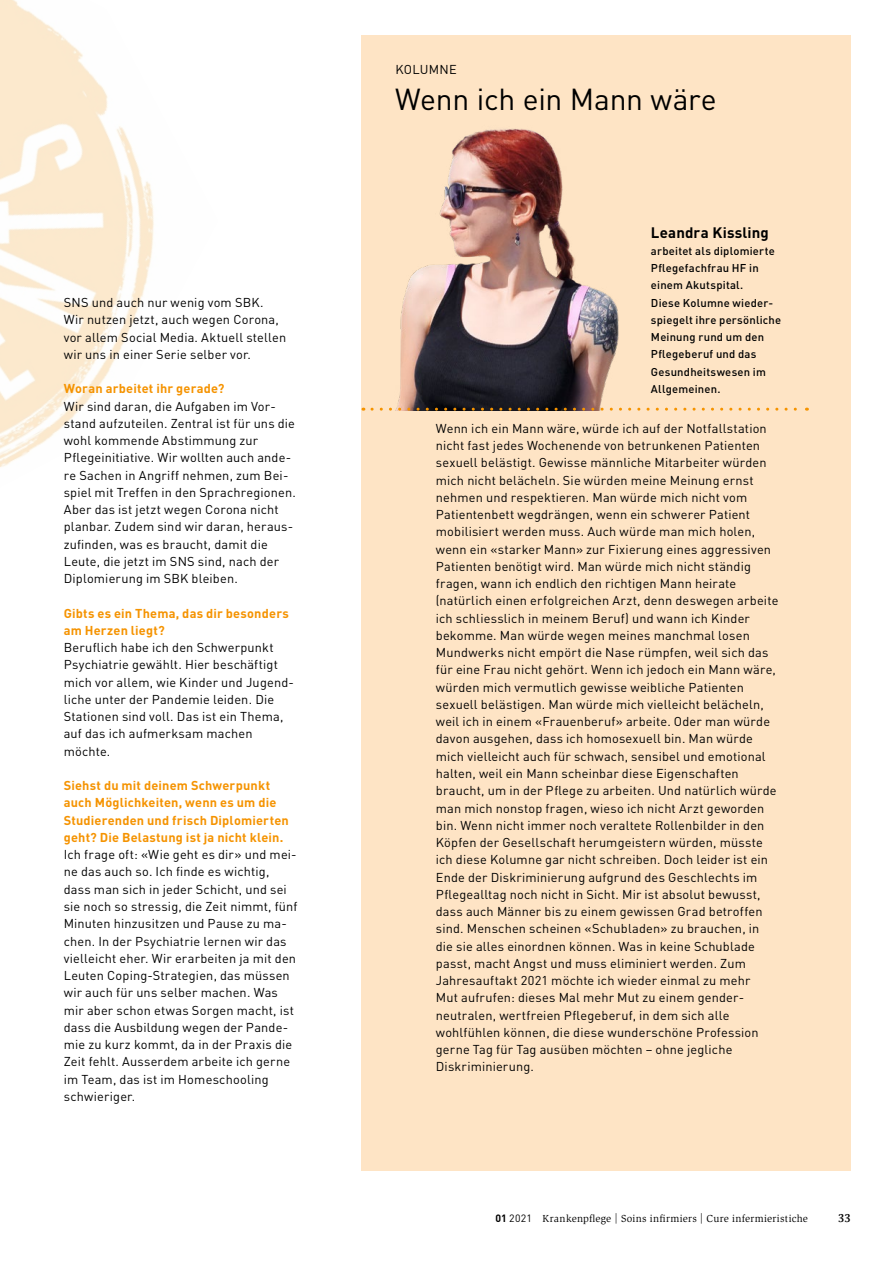
<style>
.page{position:relative;width:893px;height:1263px;background:#fff}
.page>*{position:absolute;margin:0;border:0;box-sizing:border-box;transform-origin:0 0}
.t1{font:30px "DIN Pro";letter-spacing:-.01em;color:#000}
.t2{font:700 15px "DIN Pro";letter-spacing:.01em;color:#000}
.t3{font:12.75px/17.2px "DIN Pro";letter-spacing:.015em;color:#000}
.t4{font:700 12.75px/17.2px "DIN Pro";letter-spacing:.015em;color:#f59300}
.t5{font:700 12px "Esta Pro";color:#000}
.t6{font:500 11.25px/17.2px "DIN Pro";letter-spacing:.02em;color:#000}
.t7{font:10.5px "Slimbach Std";letter-spacing:.025em;color:#000}
.s1{font-family:"DIN Pro";font-weight:700}
.s2{font-family:"DIN Pro"}
</style>
<div class="page">
<img style="left:0;top:0;width:154px;height:467px">
<div style="left:361px;top:35px;width:489px;height:1135px;background:#fee4c5"></div>
<img style="left:380px;top:129px;width:241px;height:279px">
<svg style="left:372px;top:408px;width:435px;height:3px"></svg>
<p class="t3" style="left:64px;top:293px;width:224px">SNS und auch nur wenig vom SBK.<br>Wir nutzen jetzt, auch wegen Corona, vor allem Social Media. Aktuell stellen wir uns in einer Serie selber vor.</p>
<p class="t4" style="left:64px;top:380px;width:162px">Woran arbeitet ihr gerade?</p>
<p class="t3" style="left:64px;top:397px;width:234px">Wir sind daran, die Aufgaben im Vor&shy;stand aufzuteilen. Zentral ist für uns die wohl kommende Abstimmung zur Pflegeinitiative. Wir wollten auch ande&shy;re Sachen in Angriff nehmen, zum Bei&shy;spiel mit Treffen in den Sprachregionen.<br>Aber das ist jetzt wegen Corona nicht planbar. Zudem sind wir daran, heraus&shy;zufinden, was es braucht, damit die Leute, die jetzt im SNS sind, nach der Diplomierung im SBK bleiben.</p>
<p class="t4" style="left:64px;top:604px;width:227px">Gibts es ein Thema, das dir besonders am Herzen liegt?</p>
<p class="t3" style="left:64px;top:638px;width:232px">Beruflich habe ich den Schwerpunkt<br>Psychiatrie gewählt. Hier beschäftigt mich vor allem, wie Kinder und Jugend&shy;liche unter der Pandemie leiden. Die<br>Stationen sind voll. Das ist ein Thema, auf das ich aufmerksam machen möchte.</p>
<p class="t4" style="left:64px;top:776px;width:227px">Siehst du mit deinem Schwerpunkt auch Möglichkeiten, wenn es um die Studierenden und frisch Diplomierten geht? Die Belastung ist ja nicht klein.</p>
<p class="t3" style="left:64px;top:845px;width:235px">Ich frage oft: «Wie geht es dir» und mei&shy;ne das auch so. Ich finde es wichtig, dass man sich in jeder Schicht, und sei sie noch so stressig, die Zeit nimmt, fünf Minuten hinzusitzen und Pause zu ma&shy;chen. In der Psychiatrie lernen wir das vielleicht eher. Wir erarbeiten ja mit den Leuten Coping-Strategien, das müssen wir auch für uns selber machen. Was mir aber schon etwas Sorgen macht, ist dass die Ausbildung wegen der Pande&shy;mie zu kurz kommt, da in der Praxis die Zeit fehlt. Ausserdem arbeite ich gerne im Team, das ist im Homeschooling schwieriger.</p>
<p class="t3" style="left:395px;top:60px;width:63px">KOLUMNE</p>
<h1 class="t1" style="left:395px;top:79px;width:323px">Wenn ich ein Mann wäre</h1>
<p class="t2" style="left:651px;top:222px;width:119px">Leandra Kissling</p>
<p class="t6" style="left:651px;top:242px;width:132px">arbeitet als diplomierte<br>Pflegefachfrau HF in einem Akutspital.<br>Diese Kolumne wieder&shy;spiegelt ihre persönliche<br>Meinung rund um den<br>Pflegeberuf und das<br>Gesundheitswesen im<br>Allgemeinen.</p>
<p class="t3" style="left:436px;top:419px;width:344px">Wenn ich ein Mann wäre, würde ich auf der Notfallstation nicht fast jedes Wochenende von betrunkenen Patienten sexuell belästigt. Gewisse männliche Mitarbeiter würden mich nicht belächeln. Sie würden meine Meinung ernst nehmen und respektieren. Man würde mich nicht vom Patientenbett wegdrängen, wenn ein schwerer Patient mobilisiert werden muss. Auch würde man mich holen, wenn ein «starker Mann» zur Fixierung eines aggressiven Patienten benötigt wird. Man würde mich nicht ständig fragen, wann ich endlich den richtigen Mann heirate (natürlich einen erfolgreichen Arzt, denn deswegen arbeite ich schliesslich in meinem Beruf) und wann ich Kinder bekomme. Man würde wegen meines manchmal losen Mundwerks nicht empört die Nase rümpfen, weil sich das für eine Frau nicht gehört. Wenn ich jedoch ein Mann wäre, würden mich vermutlich gewisse weibliche Patienten sexuell belästigen. Man würde mich vielleicht belächeln, weil ich in einem «Frauenberuf» arbeite. Oder man würde davon ausgehen, dass ich homosexuell bin. Man würde mich vielleicht auch für schwach, sensibel und emotional halten, weil ein Mann scheinbar diese Eigenschaften braucht, um in der Pflege zu arbeiten. Und natürlich würde man mich nonstop fragen, wieso ich nicht Arzt geworden bin. Wenn nicht immer noch veraltete Rollenbilder in den Köpfen der Gesellschaft herumgeistern würden, müsste ich diese Kolumne gar nicht schreiben. Doch leider ist ein Ende der Diskriminierung aufgrund des Geschlechts im Pflegealltag noch nicht in Sicht. Mir ist absolut bewusst, dass auch Männer bis zu einem gewissen Grad betroffen sind. Menschen scheinen «Schubladen» zu brauchen, in die sie alles einordnen können. Was in keine Schublade passt, macht Angst und muss eliminiert werden. Zum Jahresauftakt 2021 möchte ich wieder einmal zu mehr<br>Mut aufrufen: dieses Mal mehr Mut zu einem gender&shy;neutralen, wertfreien Pflegeberuf, in dem sich alle wohlfühlen können, die diese wunderschöne Profession gerne Tag für Tag ausüben möchten – ohne jegliche Diskriminierung.</p>
<p class="t7" style="left:495px;top:1212px;width:314px"><span class="s1">01</span> <span class="s2">2021</span> Krankenpflege | Soins infirmiers | Cure infermieristiche</p>
<p class="t5" style="left:838px;top:1209px;width:14px">33</p>
</div>
